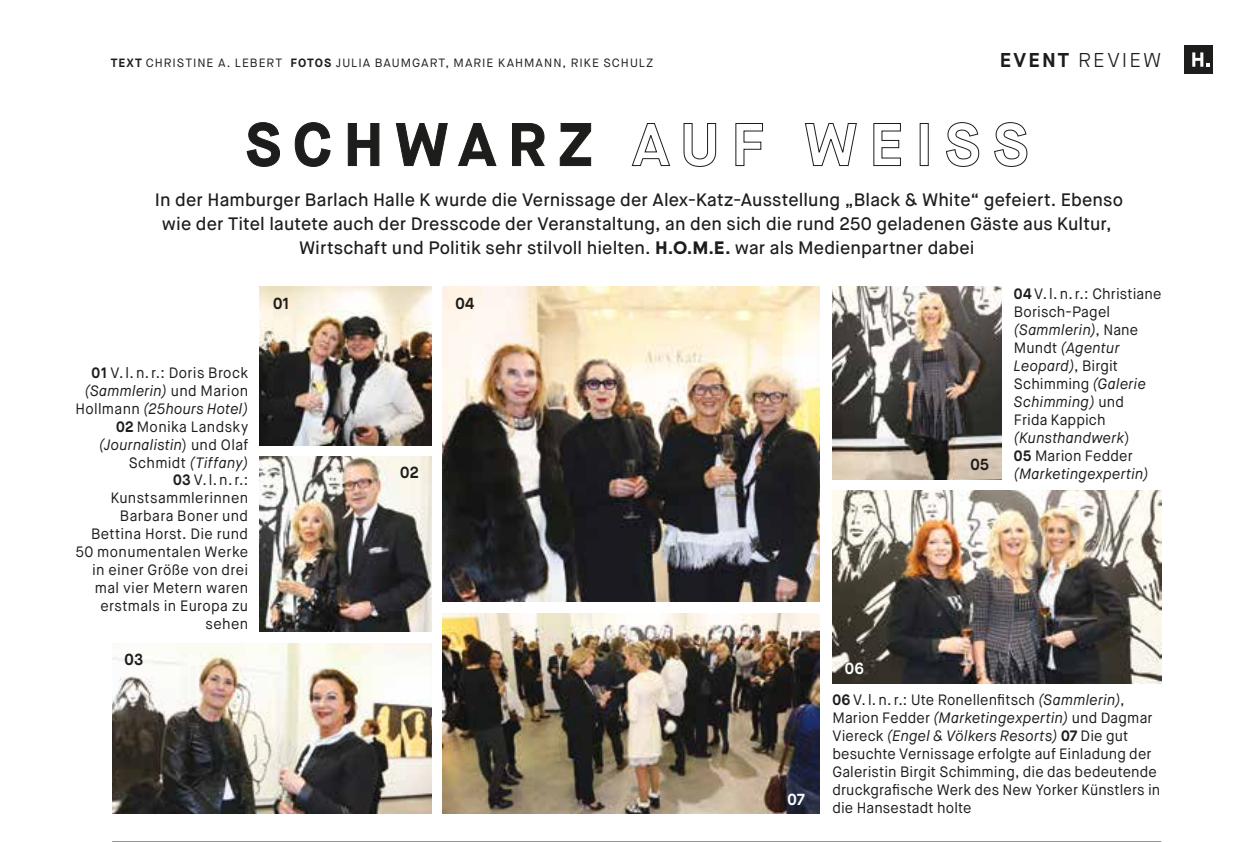
<style>
.page{position:relative;width:1257px;height:842px;background:#fff}
.page>*{position:absolute;margin:0;border:0;box-sizing:border-box;transform-origin:0 0}
.t1{font:700 60px "Maison Neue";letter-spacing:.19em;color:#1d1d1b}
.t2{font:300 20px "Maison Neue";letter-spacing:.105em;color:#1d1d1b}
.t3{font:500 18px/24px "Maison Neue";letter-spacing:.005em;color:#1d1d1b;text-align:center}
.t4{font:700 16px "Maison Neue";letter-spacing:.015em;color:#1d1d1b;scale:.96 1}
.t5{font:700 16px "Maison Neue";color:#fff;scale:.96 1}
.t6{font:15px/18px "Maison Neue";letter-spacing:.01em;color:#1d1d1b;scale:.96 1}
.t7{font:12px "Maison Neue";letter-spacing:.085em;color:#1d1d1b}
.s1{font-weight:700}
.s2{font-family:"Maison Home";font-weight:900}
.s3{font-style:italic}
</style>
<div class="page">
<div style="left:1184px;top:45px;width:28px;height:29px;background:#1d1d1b"></div>
<svg style="left:1192px;top:52px;width:16px;height:15px"></svg>
<img style="left:443px;top:287px;width:376px;height:314px">
<svg style="left:246px;top:122px;width:34px;height:45px"></svg>
<svg style="left:294px;top:122px;width:37px;height:45px"></svg>
<svg style="left:347px;top:123px;width:33px;height:43px"></svg>
<svg style="left:395px;top:123px;width:53px;height:44px"></svg>
<svg style="left:458px;top:123px;width:39px;height:44px"></svg>
<svg style="left:512px;top:123px;width:33px;height:43px"></svg>
<svg style="left:559px;top:123px;width:32px;height:43px"></svg>
<svg style="left:631px;top:123px;width:39px;height:43px"></svg>
<svg style="left:683px;top:123px;width:33px;height:44px"></svg>
<svg style="left:735px;top:123px;width:28px;height:43px"></svg>
<svg style="left:804px;top:123px;width:52px;height:43px"></svg>
<svg style="left:873px;top:123px;width:27px;height:43px"></svg>
<svg style="left:946px;top:122px;width:33px;height:45px"></svg>
<svg style="left:994px;top:122px;width:33px;height:45px"></svg>
<hr style="left:112px;top:841px;width:1049px;height:1px;background:#1d1d1b">
<img style="left:443px;top:613px;width:376px;height:200px">
<img style="left:112px;top:643px;width:319px;height:170px">
<img style="left:259px;top:287px;width:172px;height:158px">
<img style="left:259px;top:456px;width:172px;height:175px">
<img style="left:832px;top:287px;width:169px;height:192px">
<img style="left:832px;top:490px;width:329px;height:193px">
<p class="t7" style="left:111px;top:55px;width:544px"><span class="s1">TEXT</span> CHRISTINE A. LEBERT <span class="s1">FOTOS</span> JULIA BAUMGART, MARIE KAHMANN, RIKE SCHULZ</p>
<h2 class="t2" style="left:999px;top:47px;width:163px"><span class="s1">EVENT</span> REVIEW</h2>
<h1 class="t1" style="left:245px;top:106px;width:349px">SCHWARZ</h1>
<p class="t3" style="left:155px;top:187px;width:969px">In der Hamburger Barlach Halle K wurde die Vernissage der Alex-Katz-Ausstellung „Black &amp; White“ gefeiert. Ebenso wie der Titel lautete auch der Dresscode der Veranstaltung, an den sich die rund 250 geladenen Gäste aus Kultur,<br>Wirtschaft und Politik sehr stilvoll hielten. <span class="s2">H.O.M.E.</span> war als Medienpartner dabei</p>
<p class="t6" style="left:75px;top:363px;width:181px;text-align:right"><span class="s1">01</span> V.l.n.r.: Doris Brock <span class="s3">(Sammlerin)</span> und Marion<br>Hollmann <span class="s3">(25hours Hotel)<br></span><span class="s1">02</span> Monika Landsky <span class="s3">(Journalistin</span>) und Olaf<br>Schmidt <span class="s3">(Tiffany)<br></span><span class="s1">03</span> V.l.n.r.:<br>Kunstsammlerinnen<br>Barbara Boner und<br>Bettina Horst. Die rund<br>50 monumentalen Werke in einer Größe von drei mal vier Metern waren erstmals in Europa zu sehen</p>
<p class="t4" style="left:125px;top:649px;width:21px">03</p>
<p class="t4" style="left:273px;top:293px;width:19px">01</p>
<p class="t4" style="left:455px;top:293px;width:21px">04</p>
<p class="t4" style="left:400px;top:462px;width:21px">02</p>
<p class="t4" style="left:970px;top:454px;width:21px">05</p>
<p class="t6" style="left:1013px;top:284px;width:155px"><span class="s1">04</span> V.l.n.r.: Christiane<br>Borisch-Pagel <span class="s3">(Sammlerin)</span>, Nane<br>Mundt <span class="s3">(Agentur<br>Leopard)</span>, Birgit<br>Schimming <span class="s3">(Galerie<br>Schimming)</span> und<br>Frida Kappich <span class="s3">(Kunsthandwerk</span>)<br><span class="s1">05</span> Marion Fedder <span class="s3">(Marketingexpertin)</span></p>
<p class="t5" style="left:787px;top:788px;width:20px">07</p>
<p class="t5" style="left:844px;top:658px;width:22px">06</p>
<p class="t6" style="left:832px;top:690px;width:343px"><span class="s1">06</span> V.l.n.r.: Ute Ronellenfitsch <span class="s3">(Sammlerin)</span>, Marion Fedder <span class="s3">(Marketingexpertin)</span> und Dagmar Viereck <span class="s3">(Engel &amp; Völkers Resorts)</span> <span class="s1">07</span> Die gut besuchte Vernissage erfolgte auf Einladung der Galeristin Birgit Schimming, die das bedeutende druckgrafische Werk des New Yorker Künstlers in die Hansestadt holte</p>
</div>
